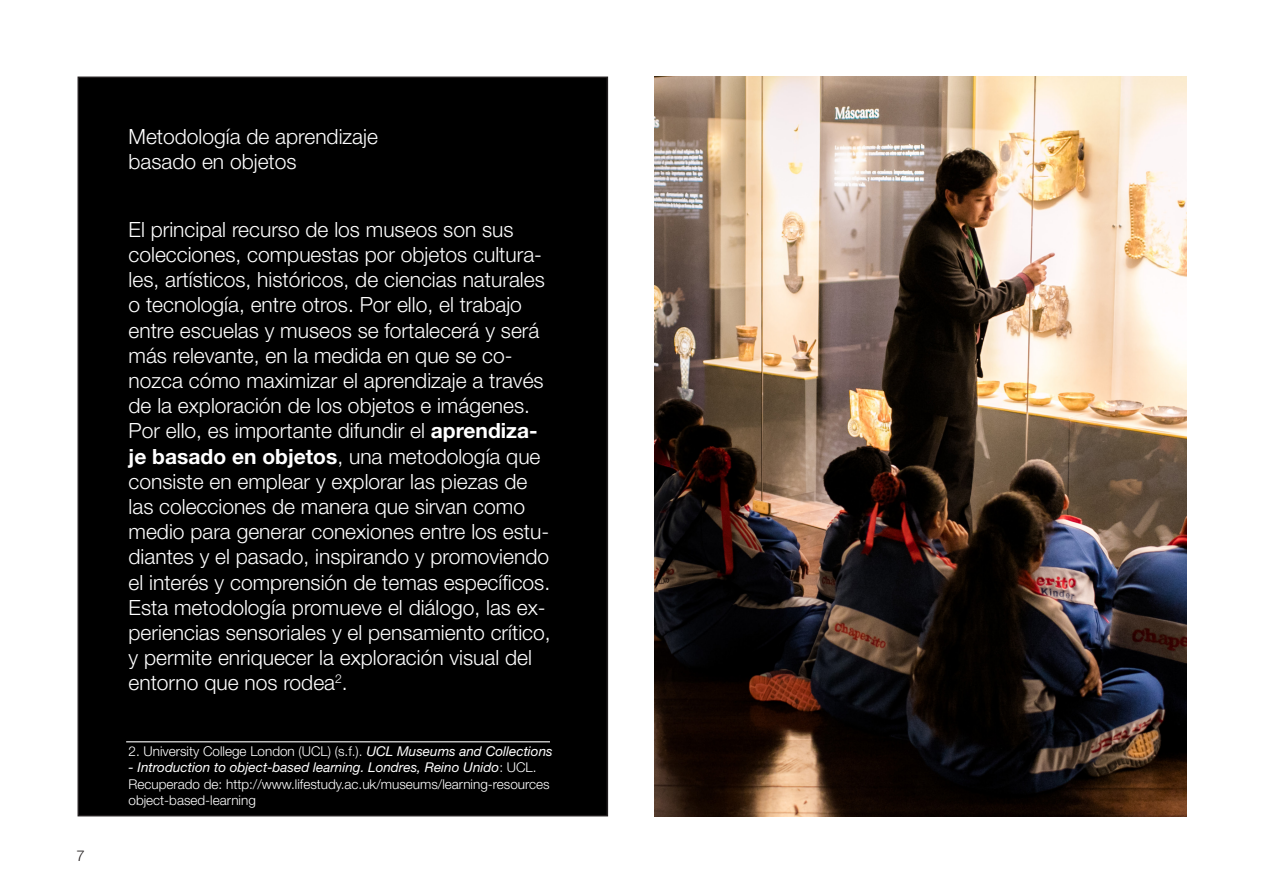
<style>
.page{position:relative;width:1263px;height:893px;background:#fff}
.page>*{position:absolute;margin:0;border:0;box-sizing:border-box;transform-origin:0 0}
.t1{font:300 21px/25.2px "Helvetica Neue LT Std";color:#fff}
.t2{font:300 15px "Helvetica Neue LT Std";color:#231f20}
.notal_al_pie{font:300 13.5px/16.2px "Helvetica Neue LT Std";color:#fff}
.s1{font-weight:700}
.s2{font-weight:400;font-style:italic}
</style>
<div class="page">
<div style="left:78px;top:77px;width:529px;height:739px;background:#000"></div>
<img style="left:655px;top:77px;width:531px;height:739px">
<hr style="left:126px;top:741px;width:424px;height:1px;background:#fff">
<p class="t2" style="left:77px;top:847px;width:10px">7</p>
<p class="t1" style="left:129px;top:124px;width:251px">Metodología de aprendizaje</p>
<p class="t1" style="left:129px;top:149px;width:170px">basado en objetos</p>
<p class="t1" style="left:129px;top:216px;width:424px">El principal recurso de los museos son sus colecciones, compuestas por objetos cultura&shy;les, artísticos, históricos, de ciencias naturales o tecnología, entre otros. Por ello, el trabajo entre escuelas y museos se fortalecerá y será más relevante, en la medida en que se co&shy;nozca cómo maximizar el aprendizaje a través de la exploración de los objetos e imágenes.<br>Por ello, es importante difundir el <span class="s1">aprendiza&shy;je basado en objetos</span>, una metodología que consiste en emplear y explorar las piezas de las colecciones de manera que sirvan como medio para generar conexiones entre los estu&shy;diantes y el pasado, inspirando y promoviendo el interés y comprensión de temas específicos.<br>Esta metodología promueve el diálogo, las ex&shy;periencias sensoriales y el pensamiento crítico, y permite enriquecer la exploración visual del entorno que nos rodea<sup>2</sup>.</p>
<p class="notal_al_pie" style="left:129px;top:743px;width:426px">2. University College London (UCL) (s.f.). <span class="s2">UCL Museums and Collections</span></p>
<p class="notal_al_pie" style="left:129px;top:759px;width:423px"><span class="s2">- Introduction to object-based learning. Londres, Reino Unido</span>: UCL.<br>Recuperado de: http://www.lifestudy.ac.uk/museums/learning-resources object-based-learning</p>
</div>
